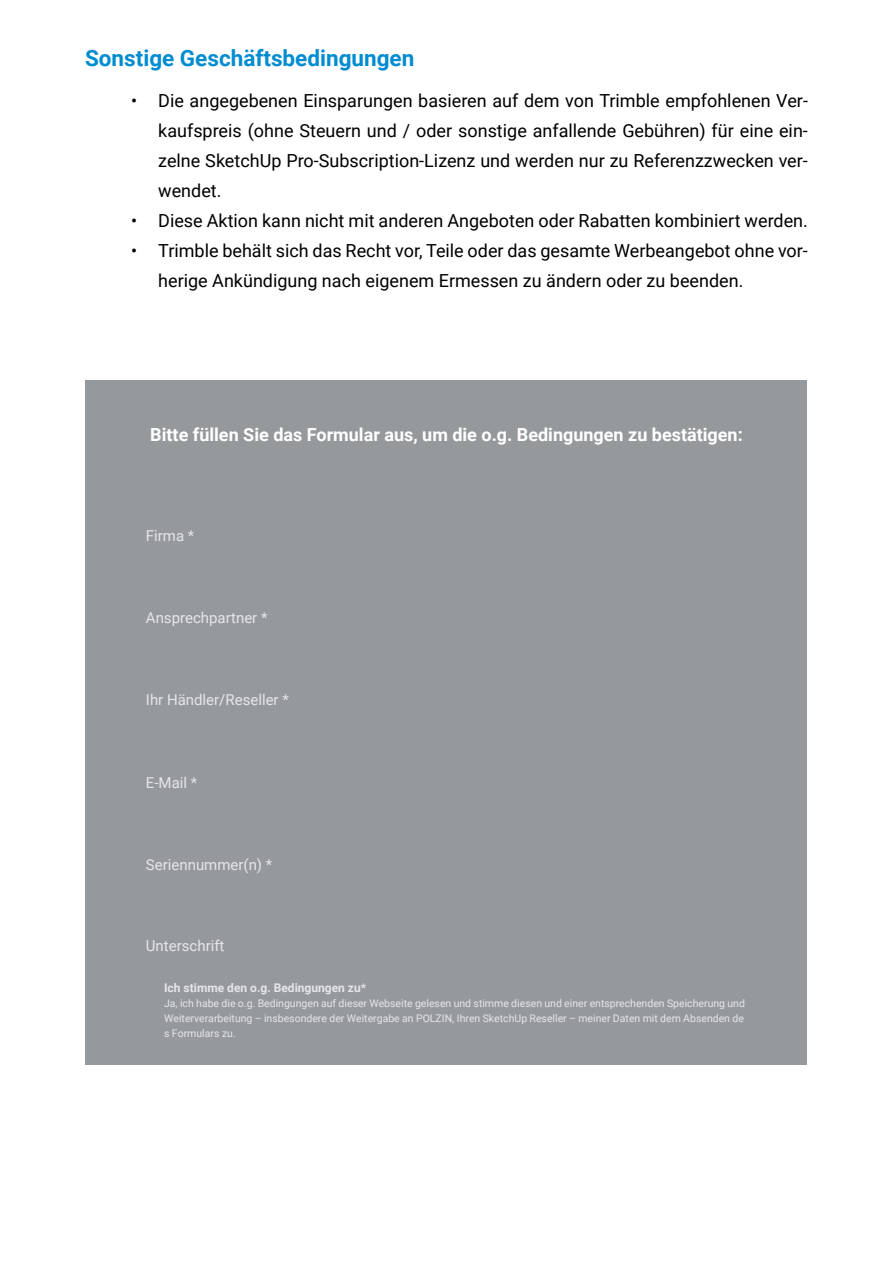
<style>
.page{position:relative;width:893px;height:1263px;background:#fff}
.page>*{position:absolute;margin:0;border:0;box-sizing:border-box;transform-origin:0 0}
.t1{font:700 22.5px "Roboto";color:#008cd1}
.t2{font:18px/30px "Roboto";color:#000;text-align:justify}
.t3{font:700 18px "Roboto";color:#fff}
.t4{font:15px "Roboto";color:#e5e6e9}
.t5{font:700 12px "Roboto";color:#e5e6e9}
.t6{font:10.5px/15px "Roboto";color:#e5e6e9;text-align:justify}
.s1{color:#e5e6ea}
</style>
<div class="page">
<div style="left:86px;top:381px;width:721px;height:684px;background:#96999c"></div>
<p class="t1" style="left:85px;top:42px;width:331px">Sonstige Geschäftsbedingungen</p>
<p class="t2" style="left:158px;top:85px;width:651px;text-indent:-27px">• Die angegebenen Einsparungen basieren auf dem von Trimble empfohlenen Ver&shy;kaufspreis (ohne Steuern und / oder sonstige anfallende Gebühren) für eine ein&shy;zelne SketchUp Pro-Subscription-Lizenz und werden nur zu Referenzzwecken ver&shy;wendet.</p>
<p class="t2" style="left:131px;top:205px;width:678px">• Diese Aktion kann nicht mit anderen Angeboten oder Rabatten kombiniert werden.</p>
<p class="t2" style="left:158px;top:235px;width:651px;text-indent:-27px">• Trimble behält sich das Recht vor, Teile oder das gesamte Werbeangebot ohne vor&shy;herige Ankündigung nach eigenem Ermessen zu ändern oder zu beenden.</p>
<p class="t3" style="left:150px;top:422px;width:594px">Bitte füllen Sie das Formular aus, um die o.g. Bedingungen zu bestätigen:</p>
<p class="t4" style="left:146px;top:525px;width:50px">Firma *</p>
<p class="t4" style="left:146px;top:607px;width:123px">Ansprechpartner *</p>
<p class="t4" style="left:146px;top:690px;width:144px">Ihr Händler/Reseller *</p>
<p class="t4" style="left:146px;top:772px;width:53px">E-Mail *</p>
<p class="t4" style="left:146px;top:854px;width:128px">Seriennummer(n) *</p>
<p class="t4" style="left:146px;top:935px;width:80px">Unterschrift</p>
<p class="t5" style="left:164px;top:979px;width:204px">Ich stimme den o.g. Bedingungen zu*</p>
<p class="t6" style="left:164px;top:995px;width:582px">Ja, ich habe die o.g. Bedingungen auf dieser Webseite gelesen und stimme diesen und einer entsprechenden Speicherung und Weiterverarbeitung – insbesondere der Weitergabe an <span class="s1">POLZIN, Ihren</span> SketchUp Reseller – meiner Daten mit dem Absenden de s Formulars zu.</p>
</div>
